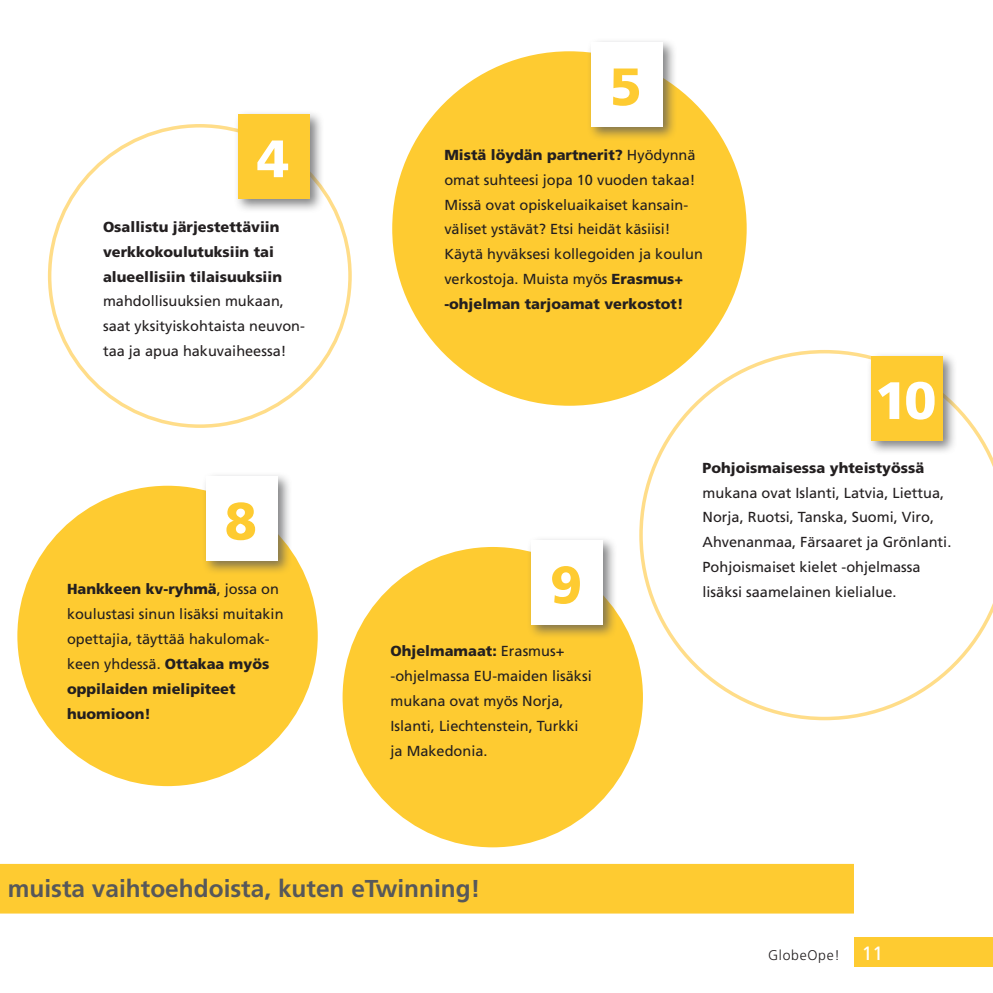
<style>
.page{position:relative;width:993px;height:993px;background:#fff}
.page>*{position:absolute;margin:0;border:0;box-sizing:border-box;transform-origin:0 0}
.satu_ots{font:900 52.5px "Frutiger LT Std";color:#fff}
.satu_ots-2{font:900 52.5px "Frutiger LT Std";color:#fecb31}
.t1{font:700 24.32px "Frutiger LT Std";color:#57585a}
.satu_leipis_pla{font:14.53px/24.8px "Frutiger LT Std";color:#231f20}
.satu_leipis_pla-2{font:900 14.53px/24.8px "Frutiger LT Std";color:#231f20}
.satu_leipis_pla-3{font:300 14px "Frutiger LT Std";letter-spacing:.05em;color:#231f20}
.s1{font-weight:900}
.s2{font-weight:400}
.s3{font-weight:400;font-size:19.25px;color:#fff}
</style>
<div class="page">
<div style="left:853px;top:936px;width:139px;height:30px;background:#fecb31"></div>
<div style="left:0;top:863px;width:853px;height:50px;background:#fecb31"></div>
<div style="left:233px;top:109px;width:92px;height:104px;background:#57585a;opacity:.75"></div>
<div style="left:238px;top:114px;width:72px;height:84px;background:#fecb31"></div>
<div style="left:392px;top:51px;width:354px;height:354px;background:#fecb31;border-radius:50%"></div>
<div style="left:586px;top:37px;width:91px;height:104px;background:#57585a;opacity:.75"></div>
<div style="left:590px;top:42px;width:72px;height:84px;background:#fff"></div>
<div style="left:17px;top:485px;width:300px;height:300px;background:#fecb31;border-radius:50%"></div>
<div style="left:201px;top:472px;width:92px;height:103px;background:#57585a;opacity:.75"></div>
<div style="left:206px;top:476px;width:72px;height:85px;background:#fff"></div>
<div style="left:342px;top:546px;width:300px;height:301px;background:#fecb31;border-radius:50%"></div>
<div style="left:526px;top:535px;width:91px;height:104px;background:#57585a;opacity:.75"></div>
<div style="left:531px;top:540px;width:72px;height:84px;background:#fff"></div>
<svg style="left:639px;top:350px;width:353px;height:370px"></svg>
<div style="left:865px;top:351px;width:92px;height:103px;background:#57585a;opacity:.75"></div>
<div style="left:870px;top:356px;width:72px;height:84px;background:#fecb31"></div>
<p class="satu_ots" style="left:257px;top:127px;width:34px">4</p>
<p class="satu_leipis_pla-2" style="left:103px;top:214px;width:178px">Osallistu järjestettäviin verkkokoulutuksiin tai</p>
<p class="satu_leipis_pla-2" style="left:103px;top:264px;width:180px">alueellisiin tilaisuuksiin</p>
<p class="satu_leipis_pla" style="left:103px;top:289px;width:182px">mahdollisuuksien mukaan,</p>
<p class="satu_leipis_pla" style="left:103px;top:314px;width:203px">saat yksityiskohtaista neuvon&shy;taa ja apua hakuvaiheessa!</p>
<p class="satu_ots-2" style="left:225px;top:489px;width:34px">8</p>
<p class="satu_leipis_pla" style="left:67px;top:576px;width:218px"><span class="s1">Hankkeen kv-ryhmä</span>, jossa on koulustasi sinun lisäksi muitakin opettajia, täyttää hakulomak&shy;keen yhdessä. <span class="s1">Ottakaa myös oppilaiden mielipiteet</span></p>
<p class="satu_leipis_pla-2" style="left:67px;top:700px;width:85px">huomioon!</p>
<p class="satu_ots-2" style="left:609px;top:55px;width:34px">5</p>
<p class="satu_leipis_pla" style="left:444px;top:142px;width:253px"><span class="s1">Mistä löydän partnerit?</span> Hyödynnä omat suhteesi jopa 10 vuoden takaa!<br>Missä ovat opiskeluaikaiset kansain&shy;väliset ystävät? Etsi heidät käsiisi!</p>
<p class="satu_leipis_pla" style="left:444px;top:242px;width:260px">Käytä hyväksesi kollegoiden ja koulun verkostoja. Muista myös <span class="s1">Erasmus+ -ohjelman tarjoamat verkostot!</span></p>
<p class="satu_ots" style="left:874px;top:369px;width:63px">10</p>
<p class="satu_ots-2" style="left:549px;top:553px;width:34px">9</p>
<p class="satu_leipis_pla-2" style="left:390px;top:638px;width:175px">Ohjelmamaat: <span class="s2">Erasmus+</span></p>
<p class="satu_leipis_pla" style="left:390px;top:663px;width:202px">-ohjelmassa EU-maiden lisäksi mukana ovat myös Norja,</p>
<p class="satu_leipis_pla" style="left:390px;top:713px;width:189px">Islanti, Liechtenstein, Turkki</p>
<p class="satu_leipis_pla" style="left:390px;top:738px;width:98px">ja Makedonia.</p>
<p class="satu_leipis_pla-2" style="left:702px;top:455px;width:223px">Pohjoismaisessa yhteistyössä</p>
<p class="satu_leipis_pla" style="left:702px;top:480px;width:243px">mukana ovat Islanti, Latvia, Liettua,<br>Norja, Ruotsi, Tanska, Suomi, Viro,</p>
<p class="satu_leipis_pla" style="left:702px;top:529px;width:250px">Ahvenanmaa, Färsaaret ja Grönlanti.<br>Pohjoismaiset kielet -ohjelmassa</p>
<p class="satu_leipis_pla" style="left:702px;top:579px;width:195px">lisäksi saamelainen kielialue.</p>
<h2 class="t1" style="left:8px;top:874px;width:474px">muista vaihtoehdoista, kuten eTwinning!</h2>
<p class="satu_leipis_pla-3" style="left:767px;top:947px;width:117px">GlobeOpe! <span class="s3">11</span></p>
</div>
